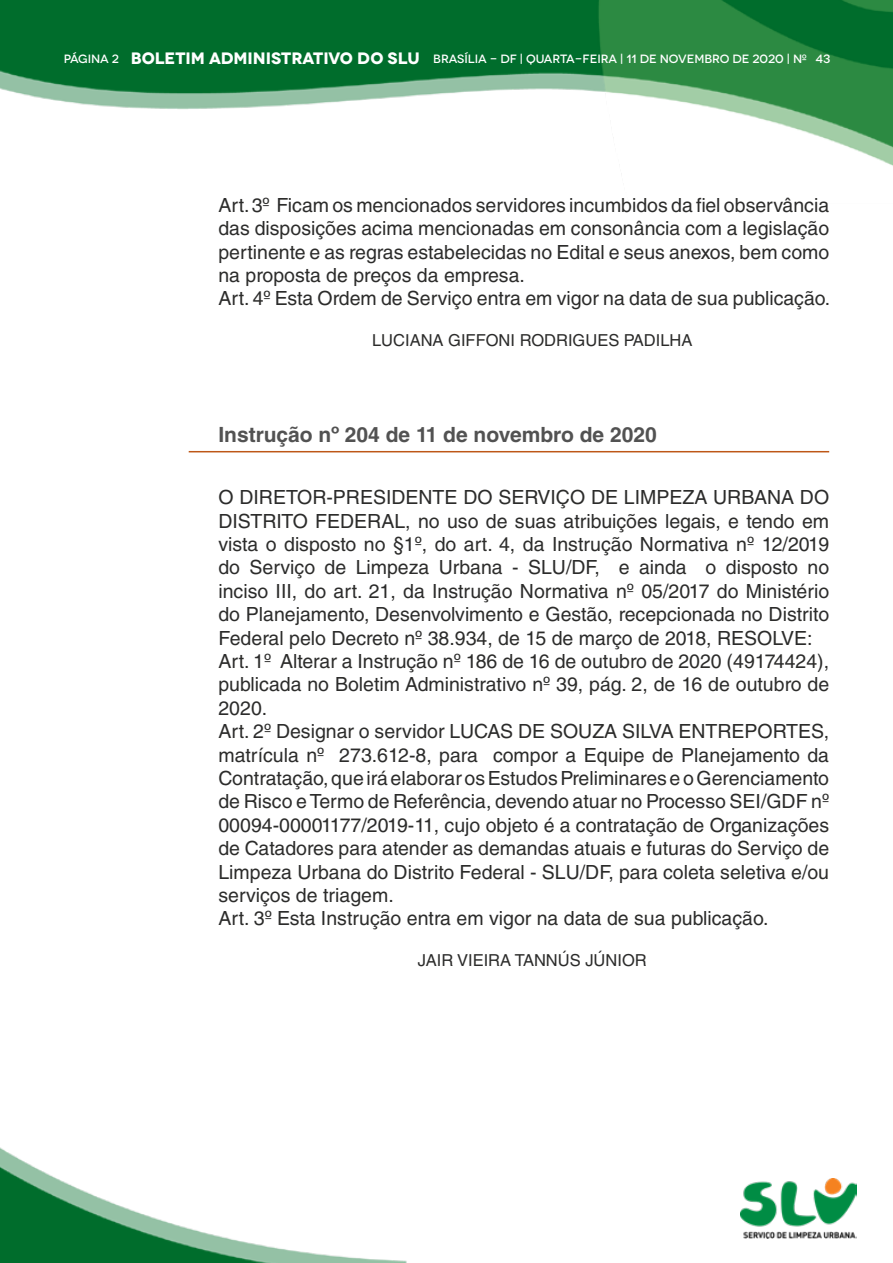
<style>
.page{position:relative;width:893px;height:1263px;background:#fff}
.page>*{position:absolute;margin:0;border:0;box-sizing:border-box;transform-origin:0 0}
.t1{font:700 21px "Helvetica LT Std";color:#525252}
.t2{font:19.5px/23.4px "Helvetica LT Std";color:#2c2c2b}
.t3{font:16.5px "Helvetica LT Std";color:#2c2c2b}
.t4{font:500 12px "Novecentowide";color:#fff}
.s1{font-weight:700;font-size:16.5px}
</style>
<div class="page">
<img style="left:0;top:0;width:893px;height:1263px">
<img style="left:740px;top:1178px;width:116px;height:60px">
<hr style="left:189px;top:451px;width:640px;height:1px;background:#be5717">
<p class="t4" style="left:64px;top:52px;width:57px">PÁGINA 2</p>
<p class="t4" style="left:131px;top:52px;width:701px"><span class="s1">BOLETIM ADMINISTRATIVO DO SLU</span> BRASÍLIA - DF | QUARTA-FEIRA | 11 DE NOVEMBRO DE 2020 | Nº 43</p>
<p class="t2" style="left:218px;top:193px;width:613px">Art. 3º Ficam os mencionados servidores incumbidos da fiel observância das disposições acima mencionadas em consonância com a legislação pertinente e as regras estabelecidas no Edital e seus anexos, bem como na proposta de preços da empresa.<br>Art. 4º Esta Ordem de Serviço entra em vigor na data de sua publicação.</p>
<p class="t3" style="left:372px;top:331px;width:322px">LUCIANA GIFFONI RODRIGUES PADILHA</p>
<p class="t1" style="left:218px;top:422px;width:440px">Instrução nº 204 de 11 de novembro de 2020</p>
<p class="t2" style="left:218px;top:485px;width:612px">O DIRETOR-PRESIDENTE DO SERVIÇO DE LIMPEZA URBANA DO DISTRITO FEDERAL, no uso de suas atribuições legais, e tendo em vista o disposto no §1º, do art. 4, da Instrução Normativa nº 12/2019 do Serviço de Limpeza Urbana - SLU/DF, e ainda o disposto no inciso III, do art. 21, da Instrução Normativa nº 05/2017 do Ministério do Planejamento, Desenvolvimento e Gestão, recepcionada no Distrito Federal pelo Decreto nº 38.934, de 15 de março de 2018, RESOLVE:<br>Art. 1º Alterar a Instrução nº 186 de 16 de outubro de 2020 (49174424), publicada no Boletim Administrativo nº 39, pág. 2, de 16 de outubro de 2020.<br>Art. 2º Designar o servidor LUCAS DE SOUZA SILVA ENTREPORTES, matrícula nº 273.612-8, para compor a Equipe de Planejamento da Contratação, que irá elaborar os Estudos Preliminares e o Gerenciamento de Risco e Termo de Referência, devendo atuar no Processo SEI/GDF nº 00094-00001177/2019-11, cujo objeto é a contratação de Organizações de Catadores para atender as demandas atuais e futuras do Serviço de Limpeza Urbana do Distrito Federal - SLU/DF, para coleta seletiva e/ou serviços de triagem.<br>Art. 3º Esta Instrução entra em vigor na data de sua publicação.</p>
<p class="t3" style="left:418px;top:951px;width:230px">JAIR VIEIRA TANNÚS JÚNIOR</p>
</div>
